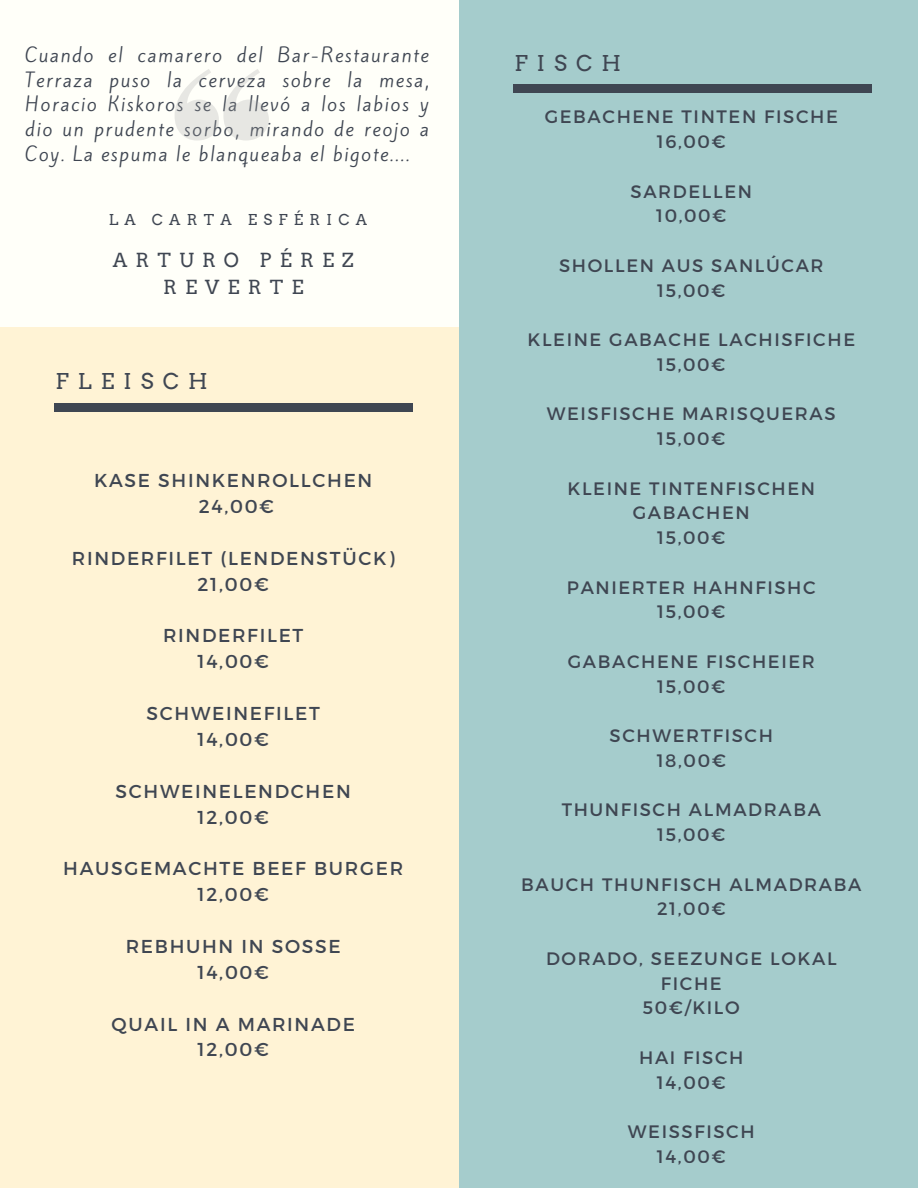
<style>
.page{position:relative;width:918px;height:1188px;background:#fff}
.page>*{position:absolute;margin:0;border:0;box-sizing:border-box;transform-origin:0 0}
.t1{font:21.75px "Arvo";letter-spacing:.42em;color:#3f4652}
.t2{font:19.35px/27px "Arvo";letter-spacing:.42em;color:#3f4652;text-align:center}
.t3{font:18.75px "Montserrat";letter-spacing:.09em;color:#3f4652}
.t4{font:18px/24.8px "Montserrat";letter-spacing:.09em;color:#3f4652;text-align:center}
.t5{font:18px/24.8px "Kite One";letter-spacing:.09em;color:#3f4652;text-align:justify}
.t6{font:15px "Arvo";letter-spacing:.42em;color:#3f4652}
</style>
<div class="page">
<div style="left:0;top:0;width:463px;height:1188px;background:#fffff9"></div>
<div style="left:460px;top:0;width:458px;height:1188px;background:#a5cccc"></div>
<div style="left:0;top:328px;width:459px;height:860px;background:#fff3d5"></div>
<div style="left:54px;top:403px;width:359px;height:8px;background:#3f4652"></div>
<div style="left:513px;top:85px;width:359px;height:7px;background:#3f4652"></div>
<svg style="left:175px;top:69px;width:94px;height:72px"></svg>
<p class="t5" style="left:25px;top:43px;width:405px">Cuando el camarero del Bar-Restaurante Terraza puso la cerveza sobre la mesa, Horacio Kiskoros se la llevó a los labios y dio un prudente sorbo, mirando de reojo a Coy. La espuma le blanqueaba el bigote....</p>
<p class="t6" style="left:109px;top:211px;width:260px">LA CARTA ESFÉRICA</p>
<p class="t2" style="left:113px;top:246px;width:242px">ARTURO PÉREZ<br>REVERTE</p>
<p class="t1" style="left:55px;top:368px;width:154px">FLEISCH</p>
<p class="t3" style="left:94px;top:468px;width:280px">KASE SHINKENROLLCHEN</p>
<p class="t3" style="left:199px;top:494px;width:77px">24,00€</p>
<p class="t3" style="left:72px;top:546px;width:324px">RINDERFILET (LENDENSTÜCK)</p>
<p class="t3" style="left:198px;top:572px;width:73px">21,00€</p>
<p class="t3" style="left:163px;top:624px;width:142px">RINDERFILET</p>
<p class="t3" style="left:198px;top:649px;width:73px">14,00€</p>
<p class="t3" style="left:147px;top:701px;width:175px">SCHWEINEFILET</p>
<p class="t3" style="left:198px;top:727px;width:73px">14,00€</p>
<p class="t3" style="left:116px;top:779px;width:237px">SCHWEINELENDCHEN</p>
<p class="t3" style="left:198px;top:805px;width:73px">12,00€</p>
<p class="t3" style="left:63px;top:856px;width:341px">HAUSGEMACHTE BEEF BURGER</p>
<p class="t3" style="left:198px;top:882px;width:73px">12,00€</p>
<p class="t3" style="left:126px;top:934px;width:216px">REBHUHN IN SOSSE</p>
<p class="t3" style="left:198px;top:960px;width:73px">14,00€</p>
<p class="t3" style="left:112px;top:1012px;width:245px">QUAIL IN A MARINADE</p>
<p class="t3" style="left:198px;top:1038px;width:73px">12,00€</p>
<p class="t1" style="left:514px;top:50px;width:108px">FISCH</p>
<p class="t4" style="left:545px;top:104px;width:295px">GEBACHENE TINTEN FISCHE</p>
<p class="t4" style="left:657px;top:128px;width:71px">16,00€</p>
<p class="t4" style="left:631px;top:178px;width:123px">SARDELLEN</p>
<p class="t4" style="left:656px;top:203px;width:72px">10,00€</p>
<p class="t4" style="left:559px;top:252px;width:266px">SHOLLEN AUS SANLÚCAR</p>
<p class="t4" style="left:657px;top:277px;width:70px">15,00€</p>
<p class="t4" style="left:527px;top:326px;width:329px">KLEINE GABACHE LACHISFICHE</p>
<p class="t4" style="left:657px;top:351px;width:70px">15,00€</p>
<p class="t4" style="left:547px;top:401px;width:290px">WEISFISCHE MARISQUERAS</p>
<p class="t4" style="left:657px;top:425px;width:70px">15,00€</p>
<p class="t4" style="left:567px;top:475px;width:249px">KLEINE TINTENFISCHEN<br>GABACHEN</p>
<p class="t4" style="left:657px;top:524px;width:70px">15,00€</p>
<p class="t4" style="left:567px;top:574px;width:250px">PANIERTER HAHNFISHC</p>
<p class="t4" style="left:657px;top:599px;width:70px">15,00€</p>
<p class="t4" style="left:568px;top:648px;width:249px">GABACHENE FISCHEIER</p>
<p class="t4" style="left:657px;top:673px;width:70px">15,00€</p>
<p class="t4" style="left:610px;top:722px;width:165px">SCHWERTFISCH</p>
<p class="t4" style="left:657px;top:747px;width:71px">18,00€</p>
<p class="t4" style="left:562px;top:797px;width:261px">THUNFISCH ALMADRABA</p>
<p class="t4" style="left:657px;top:821px;width:70px">15,00€</p>
<p class="t4" style="left:521px;top:871px;width:342px">BAUCH THUNFISCH ALMADRABA</p>
<p class="t4" style="left:657px;top:896px;width:70px">21,00€</p>
<p class="t4" style="left:546px;top:945px;width:292px">DORADO, SEEZUNGE LOKAL<br>FICHE</p>
<p class="t4" style="left:643px;top:995px;width:98px">50€/KILO</p>
<p class="t4" style="left:639px;top:1044px;width:106px">HAI FISCH</p>
<p class="t4" style="left:657px;top:1069px;width:70px">14,00€</p>
<p class="t4" style="left:628px;top:1118px;width:128px">WEISSFISCH</p>
<p class="t4" style="left:657px;top:1143px;width:70px">14,00€</p>
</div>
